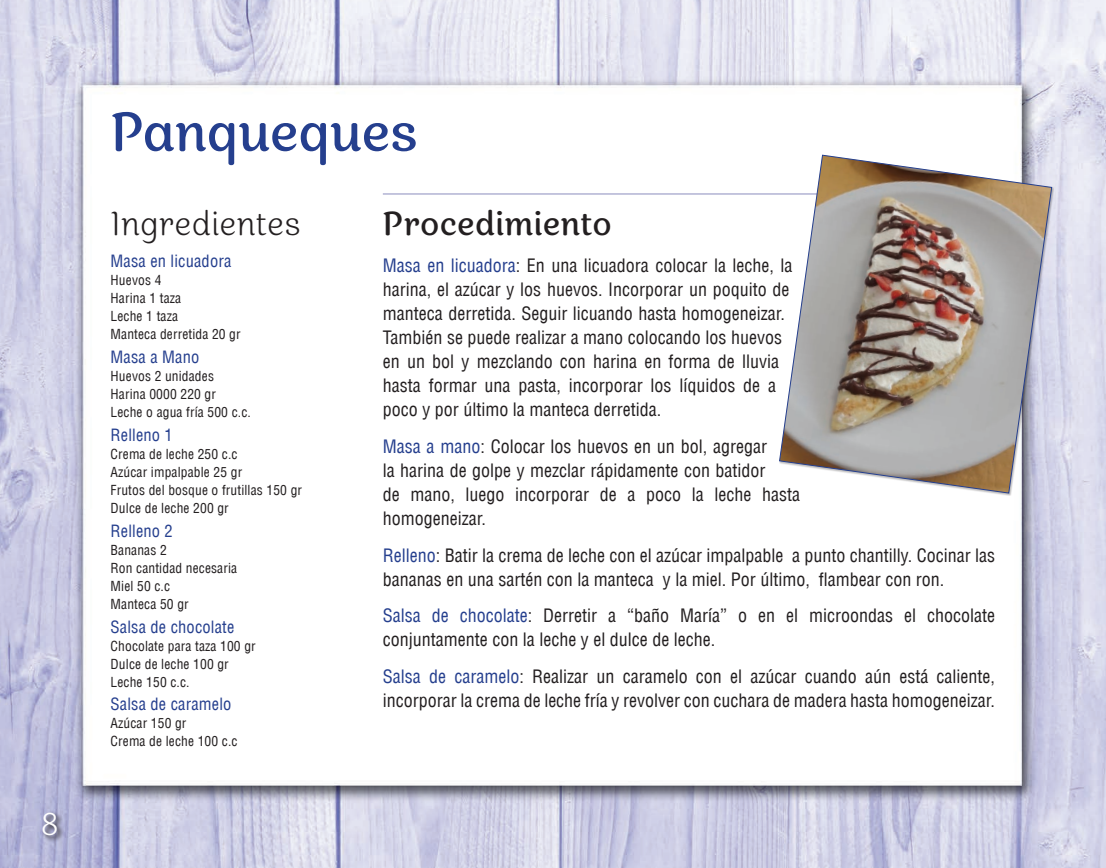
<style>
.page{position:relative;width:1106px;height:868px;background:#fff}
.page>*{position:absolute;margin:0;border:0;box-sizing:border-box;transform-origin:0 0}
.t1{font:54px "Appetite Pro Rounded";letter-spacing:.005em;color:#253f8e}
.t2{font:33px "Appetite Pro Rounded";letter-spacing:.025em;color:#231f20}
.t3{font:300 33px "Appetite Pro Rounded";letter-spacing:.02em;color:#231f20}
.t4{font:300 31.5px "Appetite Pro Rounded";color:#fff}
.t5{font:condensed 18px/24px "Helvetica LT";color:#231f20}
.t6{font:condensed 16.5px "Helvetica LT";letter-spacing:.01em;color:#253f8e}
.t7{font:condensed 13.5px/18px "Helvetica LT";letter-spacing:.01em;color:#231f20}
.s1{color:#253f8e}
</style>
<div class="page">
<img style="left:0;top:0;width:1106px;height:867px">
<svg style="left:41px;top:810px;width:23px;height:32px"></svg>
<hr style="left:383px;top:193px;width:637px;height:1px;background:#8b8cbd">
<img style="left:778px;top:154px;width:274px;height:340px">
<h3 class="t4" style="left:42px;top:805px;width:18px">8</h3>
<h1 class="t1" style="left:111px;top:100px;width:308px">Panqueques</h1>
<h2 class="t3" style="left:111px;top:205px;width:191px">Ingredientes</h2>
<p class="t6" style="left:111px;top:251px;width:122px">Masa en licuadora</p>
<p class="t7" style="left:111px;top:271px;width:132px">Huevos 4<br>Harina 1 taza<br>Leche 1 taza<br>Manteca derretida 20 gr</p>
<p class="t6" style="left:111px;top:347px;width:90px">Masa a Mano</p>
<p class="t7" style="left:111px;top:367px;width:142px">Huevos 2 unidades<br>Harina 0000 220 gr<br>Leche o agua fría 500 c.c.</p>
<p class="t6" style="left:111px;top:424px;width:64px">Relleno 1</p>
<p class="t7" style="left:111px;top:445px;width:193px">Crema de leche 250 c.c<br>Azúcar impalpable 25 gr<br>Frutos del bosque o frutillas 150 gr<br>Dulce de leche 200 gr</p>
<p class="t6" style="left:111px;top:520px;width:64px">Relleno 2</p>
<p class="t7" style="left:111px;top:540px;width:128px">Bananas 2<br>Ron cantidad necesaria<br>Miel 50 c.c<br>Manteca 50 gr</p>
<p class="t6" style="left:111px;top:616px;width:125px">Salsa de chocolate</p>
<p class="t7" style="left:111px;top:636px;width:147px">Chocolate para taza 100 gr<br>Dulce de leche 100 gr<br>Leche 150 c.c.</p>
<p class="t6" style="left:111px;top:694px;width:122px">Salsa de caramelo</p>
<p class="t7" style="left:111px;top:714px;width:128px">Azúcar 150 gr<br>Crema de leche 100 c.c</p>
<h2 class="t2" style="left:383px;top:204px;width:230px">Procedimiento</h2>
<p class="t5" style="left:383px;top:253px;width:411px"><span class="s1">Masa en licuadora</span>: En una licuadora colocar la leche, la harina, el azúcar y los huevos. Incorporar un poquito de manteca derretida. Seguir licuando hasta homogeneizar.<br>También se puede realizar a mano colocando los huevos en un bol y mezclando con harina en forma de lluvia hasta formar una pasta, incorporar los líquidos de a poco y por último la manteca derretida.</p>
<p class="t5" style="left:383px;top:434px;width:419px"><span class="s1">Masa a mano</span>: Colocar los huevos en un bol, agregar<br>la harina de golpe y mezclar rápidamente con batidor<br>de mano, luego incorporar de a poco la leche hasta homogeneizar.</p>
<p class="t5" style="left:383px;top:542px;width:614px"><span class="s1">Relleno</span>: Batir la crema de leche con el azúcar impalpable a punto chantilly. Cocinar las bananas en una sartén con la manteca y la miel. Por último, flambear con ron.</p>
<p class="t5" style="left:383px;top:603px;width:614px"><span class="s1">Salsa de chocolate</span>: Derretir a “baño María” o en el microondas el chocolate conjuntamente con la leche y el dulce de leche.</p>
<p class="t5" style="left:383px;top:664px;width:614px"><span class="s1">Salsa de caramelo</span>: Realizar un caramelo con el azúcar cuando aún está caliente, incorporar la crema de leche fría y revolver con cuchara de madera hasta homogeneizar.</p>
</div>
